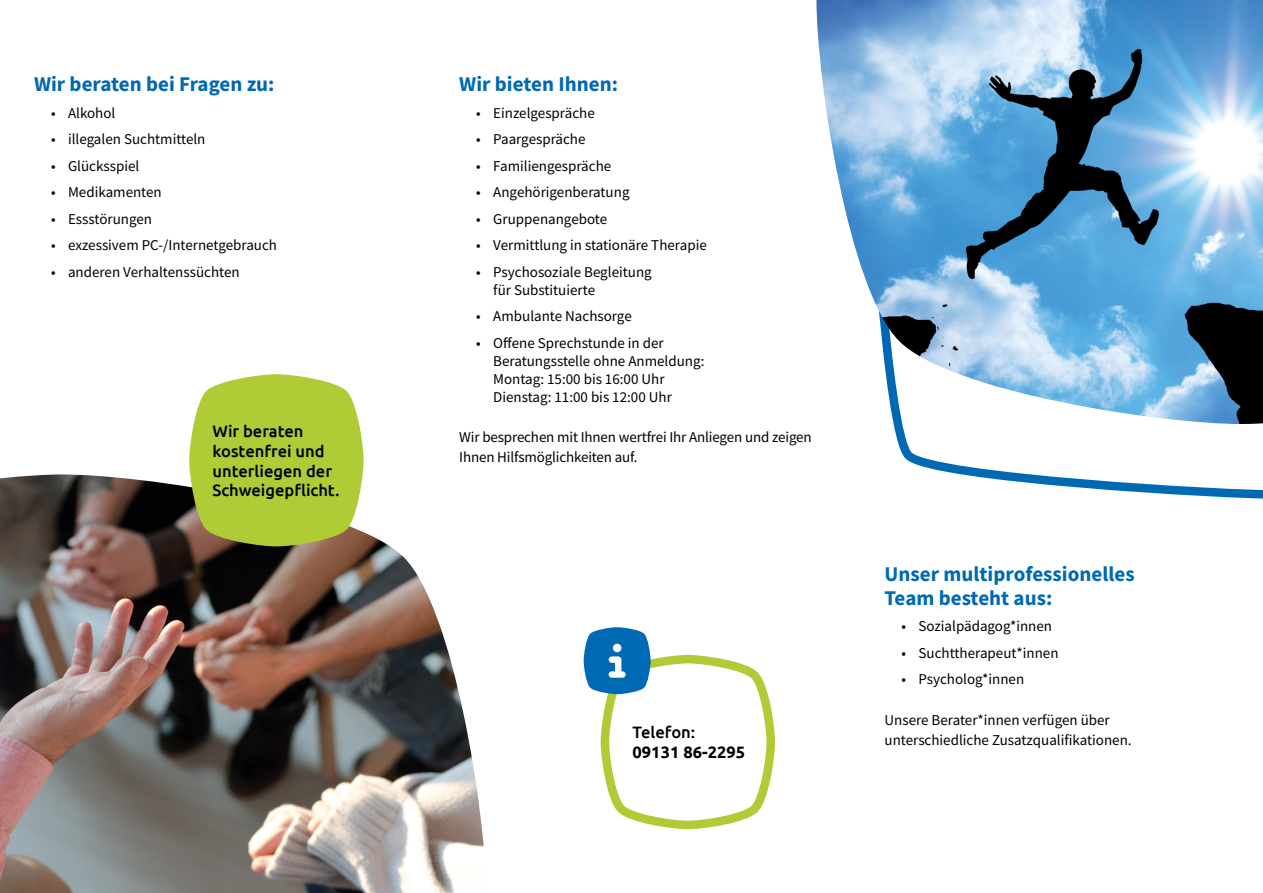
<style>
.page{position:relative;width:1263px;height:893px;background:#fff}
.page>*{position:absolute;margin:0;border:0;box-sizing:border-box;transform-origin:0 0}
.t1{font:700 21px/23.4px "Source Sans Pro";color:#0069b4}
.t2{font:500 16.5px/19.8px "Ubuntu";color:#000}
.t3{font:700 16.5px "Ubuntu";color:#000}
.t4{font:15px/18px "Source Sans Pro";color:#000}
</style>
<div class="page">
<img style="left:0;top:474px;width:485px;height:419px">
<svg style="left:893px;top:424px;width:370px;height:75px"></svg>
<img style="left:816px;top:0;width:447px;height:424px">
<svg style="left:584px;top:627px;width:191px;height:203px"></svg>
<svg style="left:189px;top:374px;width:175px;height:172px;background:#b2c848"></svg>
<h1 class="t1" style="left:34px;top:72px;width:242px">Wir beraten bei Fragen zu:</h1>
<p class="t4" style="left:51px;top:104px;width:66px">• Alkohol</p>
<p class="t4" style="left:51px;top:130px;width:156px">• illegalen Suchtmitteln</p>
<p class="t4" style="left:51px;top:157px;width:90px">• Glücksspiel</p>
<p class="t4" style="left:51px;top:183px;width:112px">• Medikamenten</p>
<p class="t4" style="left:51px;top:210px;width:103px">• Essstörungen</p>
<p class="t4" style="left:51px;top:236px;width:228px">• exzessivem PC-/Internetgebrauch</p>
<p class="t4" style="left:51px;top:263px;width:190px">• anderen Verhaltenssüchten</p>
<p class="t2" style="left:213px;top:421px;width:128px">Wir beraten kostenfrei und unterliegen der<br>Schweigepflicht.</p>
<h1 class="t1" style="left:459px;top:72px;width:160px">Wir bieten Ihnen:</h1>
<p class="t4" style="left:476px;top:104px;width:120px">• Einzelgespräche</p>
<p class="t4" style="left:476px;top:130px;width:111px">• Paargespräche</p>
<p class="t4" style="left:476px;top:157px;width:136px">• Familiengespräche</p>
<p class="t4" style="left:476px;top:183px;width:155px">• Angehörigenberatung</p>
<p class="t4" style="left:476px;top:210px;width:132px">• Gruppenangebote</p>
<p class="t4" style="left:476px;top:236px;width:232px">• Vermittlung in stationäre Therapie</p>
<p class="t4" style="left:493px;top:263px;width:160px;text-indent:-17px">• Psychosoziale Begleitung für Substituierte</p>
<p class="t4" style="left:476px;top:307px;width:157px">• Ambulante Nachsorge</p>
<p class="t4" style="left:493px;top:334px;width:213px;text-indent:-17px">• Offene Sprechstunde in der<br>Beratungsstelle ohne Anmeldung:<br>Montag: 15:00 bis 16:00 Uhr<br>Dienstag: 11:00 bis 12:00 Uhr</p>
<p class="t4" style="left:459px;top:427px;width:354px;line-height:19.5px">Wir besprechen mit Ihnen wertfrei Ihr Anliegen und zeigen<br>Ihnen Hilfsmöglichkeiten auf.</p>
<p class="t2" style="left:632px;top:722px;width:64px">Telefon:</p>
<p class="t3" style="left:632px;top:742px;width:114px">09131 86-2295</p>
<h1 class="t1" style="left:884px;top:562px;width:252px">Unser multiprofessionelles<br>Team besteht aus:</h1>
<p class="t4" style="left:901px;top:617px;width:152px">• Sozialpädagog*innen</p>
<p class="t4" style="left:901px;top:644px;width:159px">• Suchttherapeut*innen</p>
<p class="t4" style="left:901px;top:670px;width:124px">• Psycholog*innen</p>
<p class="t4" style="left:884px;top:710px;width:249px;line-height:19.5px">Unsere Berater*innen verfügen über unterschiedliche Zusatzqualifikationen.</p>
</div>
